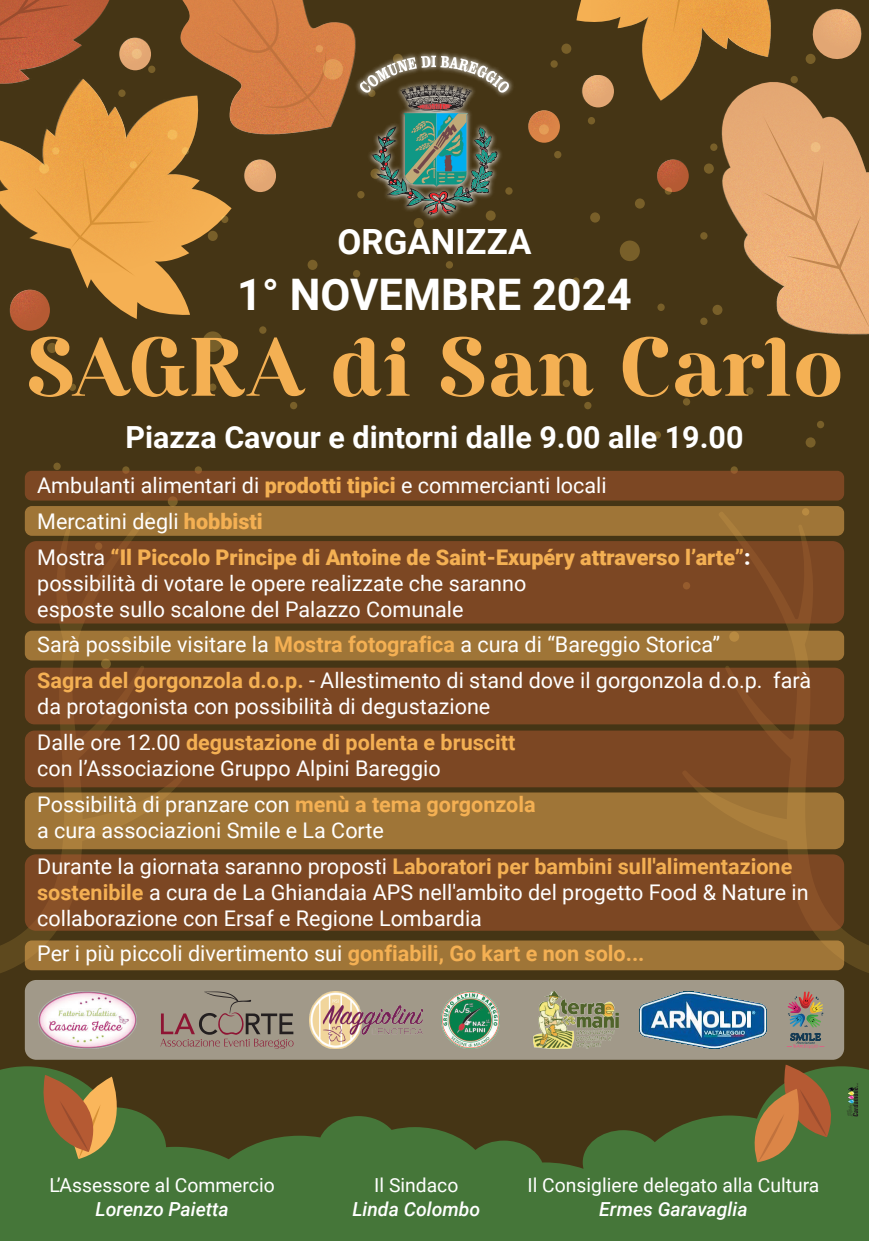
<style>
.page{position:relative;width:869px;height:1241px;background:#fff}
.page>*{position:absolute;margin:0;border:0;box-sizing:border-box;transform-origin:0 0}
.t1{font:82.6px "Rosmatika";letter-spacing:-.01em;color:#f4b053}
.t2{font:700 43.49px "Roboto";color:#fff}
.t3{font:700 34.74px "Roboto";color:#fff}
.t4{font:700 30.45px "Roboto";color:#fff}
.t5{font:21.53px/35.9px "Roboto";color:#fff}
.t6{font:900 21.53px/35.9px "Roboto";color:#f4b053}
.t7{font:19.34px "Roboto";color:#fff}
.t8{font:italic 500 19.34px "Roboto";color:#fff}
.s1{font-weight:400;color:#fff}
.s2{color:#fff}
.s3{font-weight:700;color:#f4b053}
</style>
<div class="page">
<div style="left:0;top:0;width:868px;height:1240px;background:#453515"></div>
<img style="left:82px;top:276px;width:277px;height:76px">
<img style="left:548px;top:100px;width:320px;height:411px">
<svg style="left:762px;top:116px;width:106px;height:217px"></svg>
<img style="left:610px;top:108px;width:110px;height:116px">
<img style="left:591px;top:100px;width:54px;height:39px">
<img style="left:528px;top:60px;width:63px;height:114px">
<img style="left:9px;top:289px;width:48px;height:64px">
<svg style="left:560px;top:0;width:250px;height:100px"></svg>
<img style="left:779px;top:0;width:83px;height:91px">
<svg style="left:587px;top:117px;width:8px;height:7px"></svg>
<svg style="left:664px;top:187px;width:7px;height:8px"></svg>
<div style="left:700px;top:232px;width:7px;height:7px;background:#785f29;border-radius:50%"></div>
<svg style="left:709px;top:143px;width:8px;height:8px"></svg>
<div style="left:790px;top:76px;width:7px;height:7px;background:#785f29;border-radius:50%"></div>
<svg style="left:816px;top:421px;width:7px;height:7px"></svg>
<svg style="left:745px;top:387px;width:8px;height:7px"></svg>
<div style="left:572px;top:277px;width:7px;height:8px;background:#785f29;border-radius:50%"></div>
<div style="left:657px;top:303px;width:7px;height:8px;background:#785f29;border-radius:50%"></div>
<svg style="left:682px;top:398px;width:7px;height:7px"></svg>
<svg style="left:730px;top:466px;width:7px;height:7px"></svg>
<div style="left:700px;top:317px;width:7px;height:8px;background:#785f29;border-radius:50%"></div>
<svg style="left:562px;top:380px;width:7px;height:7px"></svg>
<div style="left:584px;top:402px;width:7px;height:7px;background:#785f29;border-radius:50%"></div>
<div style="left:653px;top:431px;width:7px;height:7px;background:#785f29;border-radius:50%"></div>
<svg style="left:550px;top:60px;width:7px;height:8px"></svg>
<div style="left:554px;top:151px;width:7px;height:7px;background:#785f29;border-radius:50%"></div>
<div style="left:290px;top:402px;width:7px;height:7px;background:#785f29;border-radius:50%"></div>
<div style="left:53px;top:462px;width:8px;height:8px;background:#785f29;border-radius:50%"></div>
<div style="left:69px;top:383px;width:7px;height:8px;background:#785f29;border-radius:50%"></div>
<svg style="left:122px;top:466px;width:7px;height:7px"></svg>
<div style="left:353px;top:270px;width:7px;height:7px;background:#785f29;border-radius:50%"></div>
<div style="left:259px;top:326px;width:7px;height:8px;background:#785f29;border-radius:50%"></div>
<div style="left:209px;top:383px;width:7px;height:8px;background:#785f29;border-radius:50%"></div>
<div style="left:195px;top:466px;width:7px;height:7px;background:#785f29;border-radius:50%"></div>
<svg style="left:703px;top:163px;width:10px;height:11px"></svg>
<div style="left:810px;top:142px;width:10px;height:10px;background:#efbc81;border-radius:50%"></div>
<svg style="left:805px;top:54px;width:10px;height:10px"></svg>
<div style="left:619px;top:240px;width:20px;height:21px;background:#785f29;border-radius:50%"></div>
<div style="left:203px;top:331px;width:20px;height:21px;background:#785f29;border-radius:50%"></div>
<svg style="left:538px;top:124px;width:10px;height:11px"></svg>
<svg style="left:561px;top:44px;width:10px;height:10px"></svg>
<svg style="left:634px;top:198px;width:10px;height:11px"></svg>
<div style="left:590px;top:212px;width:9px;height:10px;background:#785f29;border-radius:50%"></div>
<div style="left:712px;top:305px;width:10px;height:10px;background:#785f29;border-radius:50%"></div>
<svg style="left:168px;top:496px;width:10px;height:10px"></svg>
<svg style="left:805px;top:437px;width:10px;height:10px"></svg>
<svg style="left:47px;top:343px;width:10px;height:10px"></svg>
<svg style="left:0;top:1066px;width:868px;height:174px;fill:#457639"></svg>
<svg style="left:34px;top:1074px;width:102px;height:84px"></svg>
<svg style="left:0;top:512px;width:187px;height:461px"></svg>
<svg style="left:682px;top:511px;width:186px;height:462px"></svg>
<svg style="left:738px;top:1064px;width:120px;height:97px"></svg>
<svg style="left:0;top:0;width:509px;height:276px"></svg>
<div style="left:25px;top:470px;width:818px;height:30px;background:#7c4723;border-radius:7px"></div>
<div style="left:25px;top:630px;width:818px;height:30px;background:#9f7537;border-radius:7px"></div>
<div style="left:25px;top:506px;width:818px;height:29px;background:#9f7537;border-radius:7px"></div>
<div style="left:25px;top:940px;width:818px;height:30px;background:#9f7537;border-radius:7px"></div>
<div style="left:25px;top:979px;width:818px;height:80px;background:#a19989;border-radius:11px"></div>
<div style="left:25px;top:667px;width:818px;height:57px;background:#7c4723;border-radius:10px"></div>
<div style="left:25px;top:730px;width:818px;height:57px;background:#7c4723;border-radius:10px"></div>
<div style="left:25px;top:792px;width:818px;height:57px;background:#9f7537;border-radius:10px"></div>
<div style="left:25px;top:854px;width:818px;height:76px;background:#7c4723;border-radius:11px"></div>
<div style="left:25px;top:541px;width:818px;height:82px;background:#7c4723;border-radius:12px"></div>
<img style="left:309px;top:991px;width:113px;height:57px">
<img style="left:533px;top:991px;width:85px;height:57px">
<img style="left:38px;top:991px;width:99px;height:57px">
<img style="left:441px;top:991px;width:58px;height:57px">
<svg style="left:787px;top:991px;width:37px;height:57px"></svg>
<svg style="left:160px;top:991px;width:133px;height:57px"></svg>
<img style="left:639px;top:991px;width:126px;height:57px">
<h3 class="t3" style="left:337px;top:218px;width:195px">ORGANIZZA</h3>
<h2 class="t2" style="left:237px;top:264px;width:396px">1° NOVEMBRE 2024</h2>
<h1 class="t1" style="left:25px;top:321px;width:820px">SAGRA di San Carlo</h1>
<h3 class="t4" style="left:125px;top:415px;width:619px">Piazza Cavour e dintorni dalle 9.00 alle 19.00</h3>
<p class="t6" style="left:37px;top:466px;width:714px"><span class="s1">Ambulanti alimentari di</span> prodotti tipici <span class="s1">e commercianti locali<br>Mercatini degli</span> hobbisti<br><span class="s1">Mostra</span> “Il Piccolo Principe di Antoine de Saint-Exupéry attraverso l’arte”<span class="s2">:</span></p>
<p class="t5" style="left:37px;top:569px;width:490px;line-height:25.9px">possibilità di votare le opere realizzate che saranno esposte sullo scalone del Palazzo Comunale</p>
<p class="t5" style="left:37px;top:626px;width:775px">Sarà possibile visitare la <span class="s3">Mostra fotografica</span> a cura di “Bareggio Storica”<br><span class="s3">Sagra del gorgonzola d.o.p.</span> - Allestimento di stand dove il gorgonzola d.o.p. farà</p>
<p class="t5" style="left:37px;top:687px;width:479px">da protagonista con possibilità di degustazione<br>Dalle ore 12.00 <span class="s3">degustazione di polenta e bruscitt</span></p>
<p class="t5" style="left:37px;top:749px;width:499px">con l’Associazione Gruppo Alpini Bareggio<br>Possibilità di pranzare con <span class="s3">menù a tema gorgonzola</span></p>
<p class="t5" style="left:37px;top:811px;width:756px">a cura associazioni Smile e La Corte<br>Durante la giornata saranno proposti <span class="s3">Laboratori per bambini sull'alimentazione</span></p>
<p class="t5" style="left:37px;top:878px;width:772px;line-height:25.9px"><span class="s3">sostenibile</span> a cura de La Ghiandaia APS nell'ambito del progetto Food &amp; Nature in collaborazione con Ersaf e Regione Lombardia</p>
<p class="t5" style="left:37px;top:934px;width:608px">Per i più piccoli divertimento sui <span class="s3">gonfiabili, Go kart e non solo...</span></p>
<p class="t7" style="left:50px;top:1171px;width:226px">L’Assessore al Commercio</p>
<p class="t8" style="left:95px;top:1195px;width:135px">Lorenzo Paietta</p>
<p class="t7" style="left:374px;top:1171px;width:86px">Il Sindaco</p>
<p class="t8" style="left:352px;top:1195px;width:129px">Linda Colombo</p>
<p class="t7" style="left:527px;top:1171px;width:293px">Il Consigliere delegato alla Cultura</p>
<p class="t8" style="left:599px;top:1195px;width:150px">Ermes Garavaglia</p>
</div>
